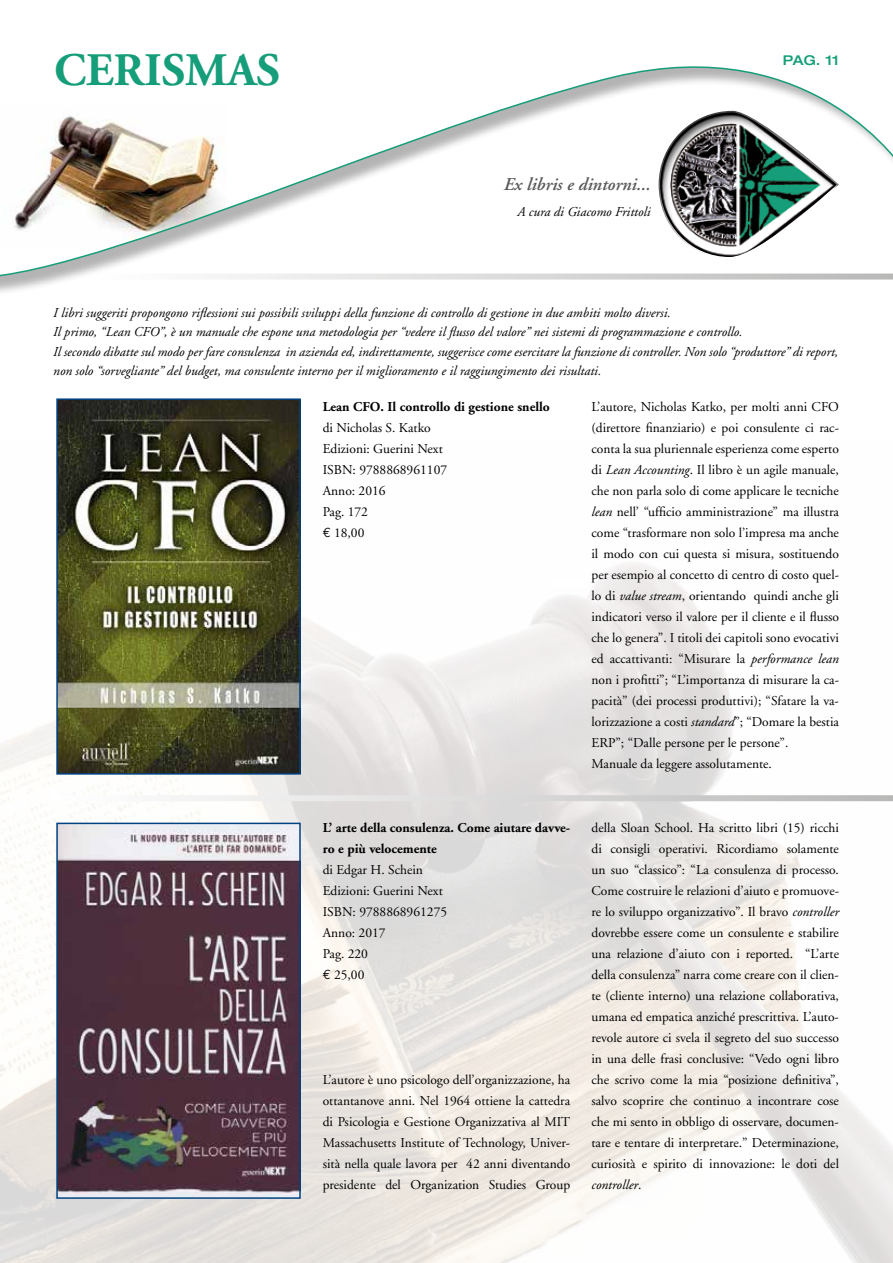
<style>
.page{position:relative;width:893px;height:1263px;background:#fff}
.page>*{position:absolute;margin:0;border:0;box-sizing:border-box;transform-origin:0 0}
.t1{font:700 46.5px "Adobe Garamond";color:#159e79}
.t2{font:italic 600 18px "Adobe Garamond";color:#575756}
.t3{font:13.5px/21px "Adobe Garamond";color:#000}
.t4{font:italic 13.5px/19.5px "Adobe Garamond";color:#000}
.t5{font:700 13.5px/21px "Adobe Garamond";color:#000}
.t6{font:500 expanded 13.5px "Helvetica Neue";color:#159e79}
.s1{font-family:"Euro Mono"}
.s2{font-style:italic}
</style>
<div class="page">
<svg style="left:0;top:66px;width:893px;height:227px"></svg>
<div style="left:656px;top:108px;width:183px;height:152px;background:#000;opacity:.75"></div>
<svg style="left:91px;top:274px;width:802px;height:6px"></svg>
<svg style="left:90px;top:795px;width:803px;height:6px"></svg>
<img style="left:59px;top:401px;width:239px;height:371px">
<div style="left:56px;top:398px;width:245px;height:377px;border:2px solid #004282"></div>
<img style="left:59px;top:826px;width:239px;height:370px">
<div style="left:56px;top:823px;width:245px;height:376px;border:2px solid #004282"></div>
<h1 class="t1" style="left:54px;top:45px;width:228px">CERISMAS</h1>
<h2 class="t2" style="left:504px;top:175px;width:148px">Ex libris e dintorni...</h2>
<p class="t4" style="left:518px;top:202px;width:135px">A cura di Giacomo Frittoli</p>
<p class="t6" style="left:783px;top:52px;width:57px">PAG. 11</p>
<p class="t4" style="left:53px;top:303px;width:787px">I libri suggeriti propongono riflessioni sui possibili sviluppi della funzione di controllo di gestione in due ambiti molto diversi.<br>Il primo, “Lean CFO”, è un manuale che espone una metodologia per “vedere il flusso del valore” nei sistemi di programmazione e controllo.<br>Il secondo dibatte sul modo per fare consulenza in azienda ed, indirettamente, suggerisce come esercitare la funzione di controller. Non solo “produttore” di report, non solo “sorvegliante” del budget, ma consulente interno per il miglioramento e il raggiungimento dei risultati.</p>
<p class="t5" style="left:323px;top:396px;width:229px">Lean CFO. Il controllo di gestione snello</p>
<p class="t3" style="left:323px;top:417px;width:126px">di Nicholas S. Katko<br>Edizioni: Guerini Next<br>ISBN: 9788868961107<br>Anno: 2016<br>Pag. 172<br><span class="s1">€</span> 18,00</p>
<p class="t3" style="left:591px;top:396px;width:249px">L’autore, Nicholas Katko, per molti anni CFO (direttore finanziario) e poi consulente ci rac&shy;conta la sua pluriennale esperienza come esperto di <span class="s2">Lean Accounting</span>. Il libro è un agile manuale, che non parla solo di come applicare le tecniche <span class="s2">lean</span> nell’ “ufficio amministrazione” ma illustra come “trasformare non solo l’impresa ma anche il modo con cui questa si misura, sostituendo per esempio al concetto di centro di costo quel&shy;lo di <span class="s2">value stream</span>, orientando quindi anche gli indicatori verso il valore per il cliente e il flusso che lo genera”. I titoli dei capitoli sono evocativi ed accattivanti: “Misurare la <span class="s2">performance lean </span>non i profitti”; “L’importanza di misurare la ca&shy;pacità” (dei processi produttivi); “Sfatare la va&shy;lorizzazione a costi <span class="s2">standard</span>”; “Domare la bestia ERP”; “Dalle persone per le persone”.<br>Manuale da leggere assolutamente.</p>
<p class="t5" style="left:323px;top:817px;width:249px">L’ arte della consulenza. Come aiutare davve&shy;ro e più velocemente</p>
<p class="t3" style="left:323px;top:859px;width:126px">di Edgar H. Schein<br>Edizioni: Guerini Next<br>ISBN: 9788868961275<br>Anno: 2017<br>Pag. 220<br><span class="s1">€</span> 25,00</p>
<p class="t3" style="left:323px;top:1069px;width:249px;text-align:justify">L’autore è uno psicologo dell’organizzazione, ha ottantanove anni. Nel 1964 ottiene la cattedra di Psicologia e Gestione Organizzativa al MIT Massachusetts Institute of Technology, Univer&shy;sità nella quale lavora per 42 anni diventando presidente del Organization Studies Group</p>
<p class="t3" style="left:591px;top:817px;width:249px;text-align:justify">della Sloan School. Ha scritto libri (15) ricchi di consigli operativi. Ricordiamo solamente un suo “classico”: “La consulenza di processo.<br>Come costruire le relazioni d’aiuto e promuove&shy;re lo sviluppo organizzativo”. Il bravo <span class="s2">controller </span>dovrebbe essere come un consulente e stabilire una relazione d’aiuto con i reported. “L’arte della consulenza” narra come creare con il clien&shy;te (cliente interno) una relazione collaborativa, umana ed empatica anziché prescrittiva. L’auto&shy;revole autore ci svela il segreto del suo successo in una delle frasi conclusive: “Vedo ogni libro che scrivo come la mia “posizione definitiva”, salvo scoprire che continuo a incontrare cose che mi sento in obbligo di osservare, documen&shy;tare e tentare di interpretare.” Determinazione, curiosità e spirito di innovazione: le doti del <span class="s2">controller</span>.</p>
</div>
